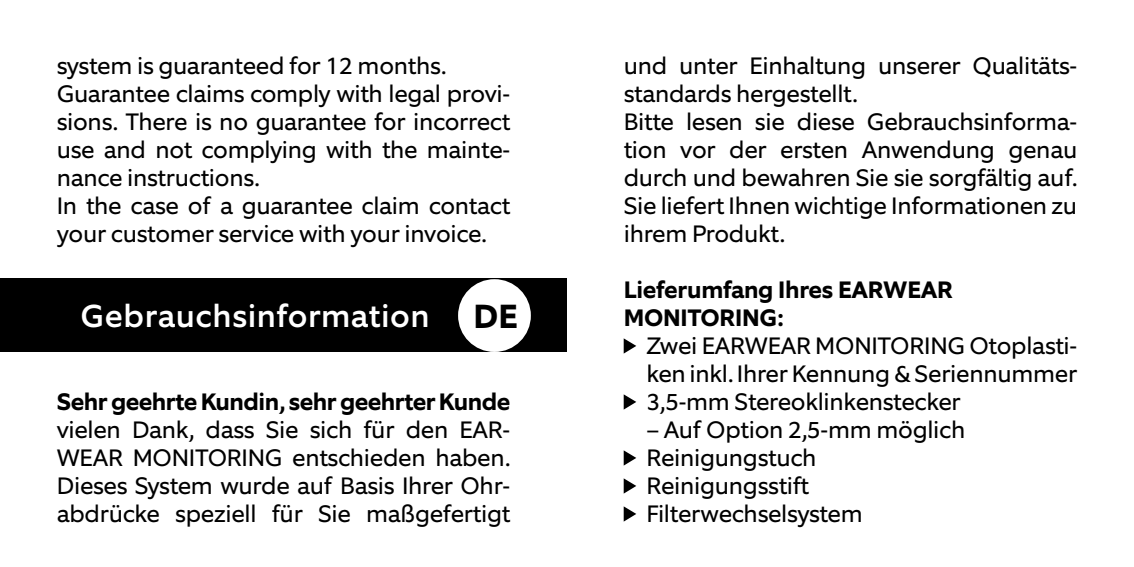
<style>
.page{position:relative;width:1134px;height:567px;background:#fff}
.page>*{position:absolute;margin:0;border:0;box-sizing:border-box;transform-origin:0 0}
.t1{font:700 34px "Equip";color:#000}
.t2{font:500 32px "Equip";letter-spacing:.015em;color:#fff}
.t3{font:24px/28px "Equip";letter-spacing:-.01em;color:#000}
.t4{font:700 24px/28px "Equip";letter-spacing:-.02em;color:#000}
</style>
<div class="page">
<div style="left:0;top:278px;width:567px;height:74px;background:#000"></div>
<div style="left:458px;top:279px;width:73px;height:73px;background:#fff;border-radius:50%"></div>
<svg style="left:624px;top:338px;width:12px;height:16px"></svg>
<svg style="left:624px;top:394px;width:12px;height:16px"></svg>
<svg style="left:624px;top:450px;width:12px;height:16px"></svg>
<svg style="left:624px;top:478px;width:12px;height:16px"></svg>
<svg style="left:624px;top:506px;width:12px;height:16px"></svg>
<p class="t3" style="left:57px;top:51px;width:455px">system is guaranteed for 12 months.<br>Guarantee claims comply with legal provi&shy;sions. There is no guarantee for incorrect use and not complying with the mainte&shy;nance instructions.<br>In the case of a guarantee claim contact your customer service with your invoice.</p>
<h2 class="t2" style="left:81px;top:296px;width:351px">Gebrauchsinformation</h2>
<h1 class="t1" style="left:473px;top:295px;width:46px">DE</h1>
<p class="t4" style="left:57px;top:387px;width:455px">Sehr geehrte Kundin, sehr geehrter Kunde</p>
<p class="t3" style="left:57px;top:415px;width:455px;text-align:justify">vielen Dank, dass Sie sich für den EAR-WEAR MONITORING entschieden haben.<br>Dieses System wurde auf Basis Ihrer Ohr&shy;abdrücke speziell für Sie maßgefertigt</p>
<p class="t3" style="left:624px;top:51px;width:455px">und unter Einhaltung unserer Qualitäts&shy;standards hergestellt.<br>Bitte lesen sie diese Gebrauchsinforma&shy;tion vor der ersten Anwendung genau durch und bewahren Sie sie sorgfältig auf.<br>Sie liefert Ihnen wichtige Informationen zu ihrem Produkt.</p>
<p class="t4" style="left:624px;top:276px;width:331px">Lieferumfang Ihres EARWEAR<br>MONITORING:</p>
<p class="t3" style="left:646px;top:331px;width:432px;text-align:justify">Zwei EARWEAR MONITORING Otoplasti&shy;ken inkl. Ihrer Kennung &amp; Seriennummer 3,5-mm Stereoklinkenstecker</p>
<p class="t3" style="left:646px;top:415px;width:320px">– Auf Option 2,5-mm möglich<br>Reinigungstuch<br>Reinigungsstift<br>Filterwechselsystem</p>
</div>
